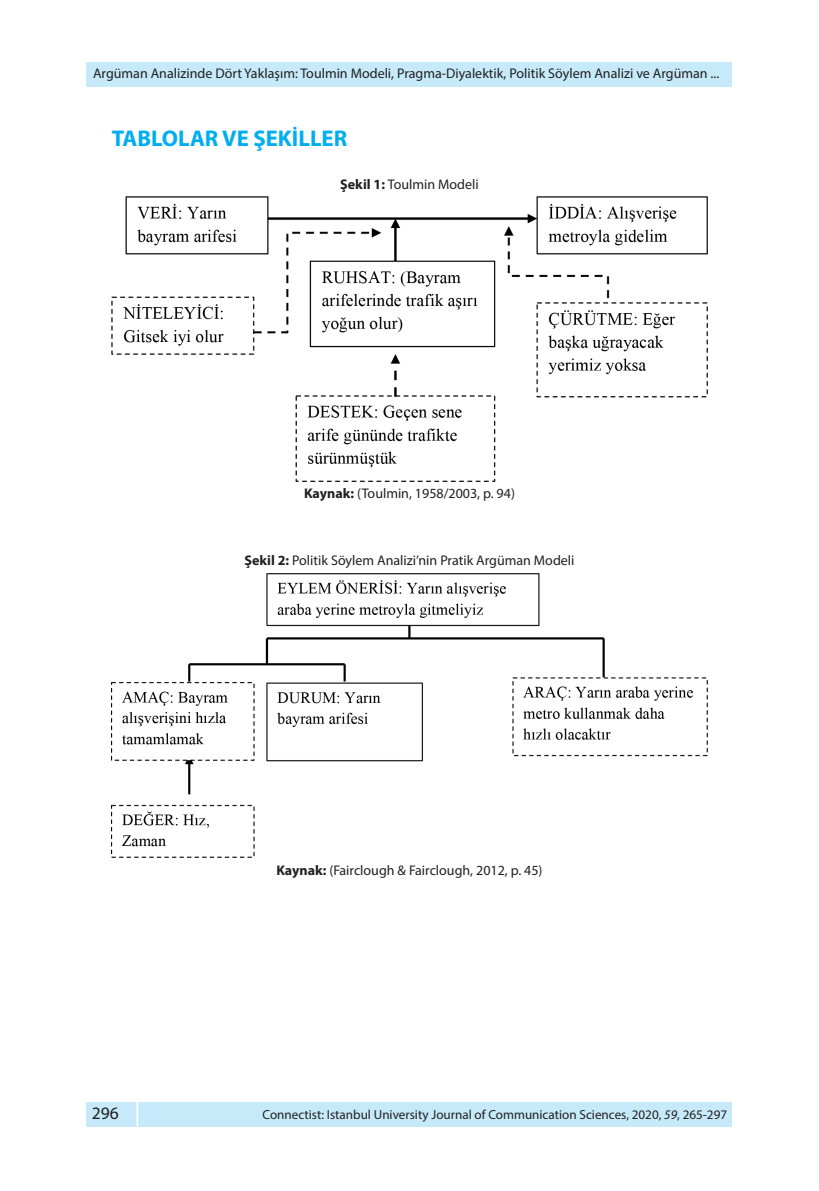
<style>
.page{position:relative;width:819px;height:1191px;background:#fff}
.page>*{position:absolute;margin:0;border:0;box-sizing:border-box;transform-origin:0 0}
.Baslik{font:700 22.75px "Myriad Pro";color:#00aeef}
.t1{font:17.5px "Myriad Pro";color:#231f20}
.Metin{font:14px "Myriad Pro";color:#231f20}
.t2{font:13.12px "Myriad Pro";color:#231f20}
.s1{font-weight:700}
.s2{font-style:italic}
</style>
<div class="page">
<div style="left:87px;top:62px;width:645px;height:25px;background:#c6eafa"></div>
<div style="left:87px;top:1101px;width:645px;height:25px;background:#c6eafa"></div>
<hr style="left:136px;top:1101px;width:2px;height:25px;background:#fff">
<img style="left:112px;top:197px;width:595px;height:284px">
<img style="left:112px;top:573px;width:595px;height:284px">
<p class="Metin" style="left:93px;top:65px;width:627px">Argüman Analizinde Dört Yaklaşım: Toulmin Modeli, Pragma-Diyalektik, Politik Söylem Analizi ve Argüman ...</p>
<p class="Baslik" style="left:112px;top:124px;width:237px">TABLOLAR VE ŞEKİLLER</p>
<p class="Metin" style="left:340px;top:176px;width:140px"><span class="s1">Şekil 1:</span> Toulmin Modeli</p>
<p class="Metin" style="left:304px;top:485px;width:212px"><span class="s1">Kaynak:</span> (Toulmin, 1958/2003, p. 94)</p>
<p class="Metin" style="left:244px;top:552px;width:331px"><span class="s1">Şekil 2:</span> Politik Söylem Analizi’nin Pratik Argüman Modeli</p>
<p class="Metin" style="left:276px;top:861px;width:268px"><span class="s1">Kaynak:</span> (Fairclough &amp; Fairclough, 2012, p. 45)</p>
<p class="t1" style="left:92px;top:1102px;width:28px">296</p>
<p class="t2" style="left:262px;top:1106px;width:466px">Connectist: Istanbul University Journal of Communication Sciences, 2020, <span class="s2">59</span>, 265-297</p>
</div>
